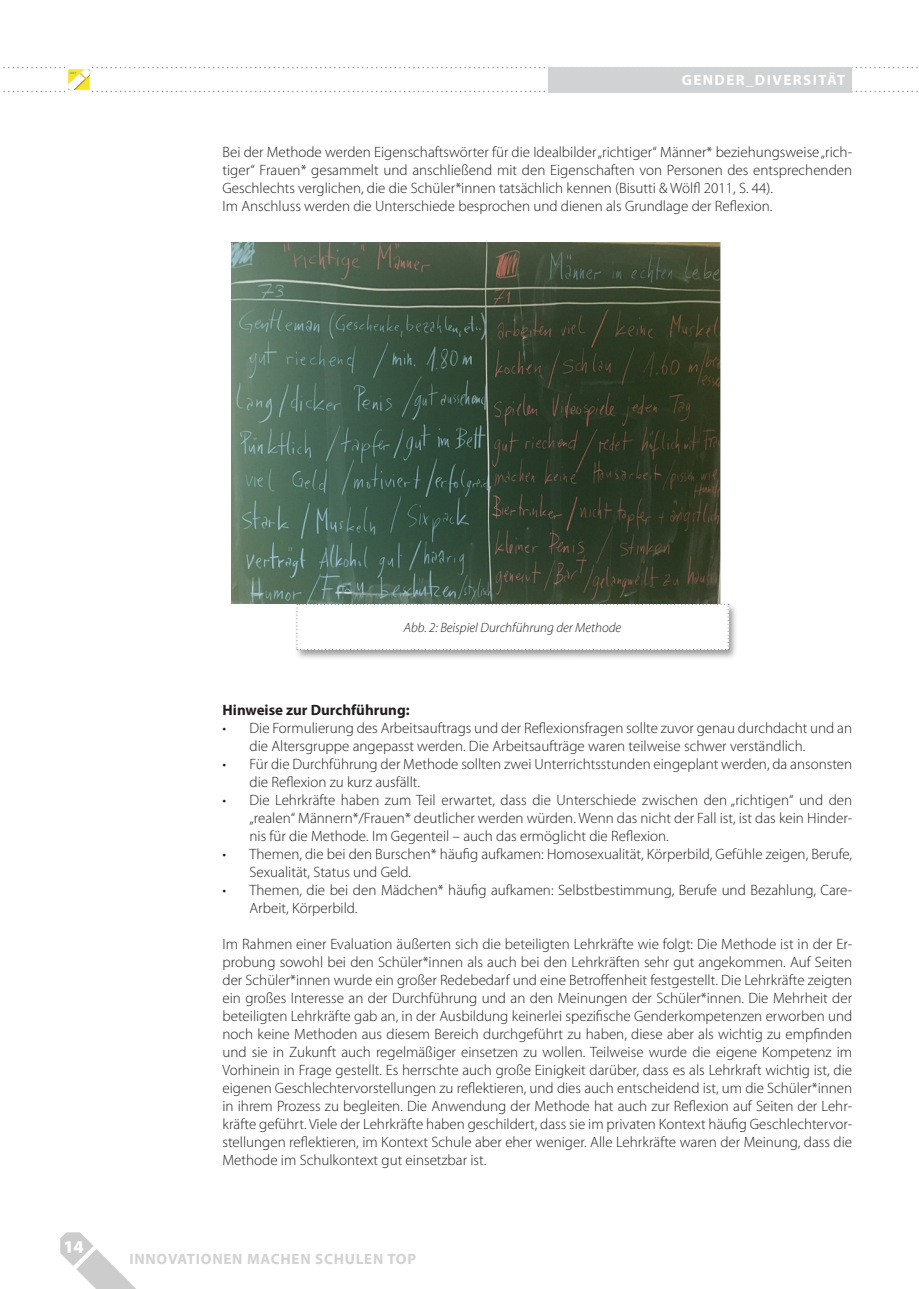
<style>
.page{position:relative;width:919px;height:1289px;background:#fff}
.page>*{position:absolute;margin:0;border:0;box-sizing:border-box;transform-origin:0 0}
.t1{font:900 18px "Myriad Pro";color:#fff}
.t2{font:300 15px/18px "Myriad Pro";color:#231f20}
.t3{font:700 15px "Myriad Pro";letter-spacing:.05em;color:#d1d2d4}
.t4{font:700 15px "Myriad Pro";color:#231f20}
.t5{font:700 15px "Myriad Pro";letter-spacing:.095em;color:#fff}
.Fliesstext_Paragraph{font:italic 300 13.5px "Myriad Pro";color:#231f20}
.t6{font:700 2.85px "Myriad";color:#939598;scale:1.05 1}
</style>
<div class="page">
<svg style="left:60px;top:1232px;width:75px;height:56px"></svg>
<svg style="left:0;top:67px;width:918px;height:25px"></svg>
<div style="left:67px;top:68px;width:24px;height:23px;border:1px solid #fff"></div>
<div style="left:548px;top:67px;width:304px;height:25px;background:#d1d2d4"></div>
<img style="left:231px;top:243px;width:489px;height:361px">
<div style="left:295px;top:602px;width:443px;height:57px;background:#231f20;opacity:.45"></div>
<svg style="left:296px;top:604px;width:433px;height:46px"></svg>
<p class="t6" style="left:70px;top:71px;width:8px">IMST</p>
<p class="t5" style="left:681px;top:70px;width:165px">GENDER_DIVERSITÄT</p>
<p class="t2" style="left:222px;top:143px;width:631px;text-align:justify">Bei der Methode werden Eigenschaftswörter für die Idealbilder „richtiger“ Männer* beziehungsweise „rich&shy;tiger“ Frauen* gesammelt und anschließend mit den Eigenschaften von Personen des entsprechenden Geschlechts verglichen, die die Schüler*innen tatsächlich kennen (Bisutti &amp; Wölfl 2011, S. 44).</p>
<p class="t2" style="left:222px;top:197px;width:551px">Im Anschluss werden die Unterschiede besprochen und dienen als Grundlage der Reflexion.</p>
<p class="Fliesstext_Paragraph" style="left:404px;top:620px;width:219px">Abb. 2: Beispiel Durchführung der Methode</p>
<p class="t1" style="left:63px;top:1236px;width:22px">14</p>
<p class="t4" style="left:222px;top:700px;width:189px">Hinweise zur Durchführung:</p>
<p class="t2" style="left:249px;top:719px;width:604px;text-indent:-27px">• Die Formulierung des Arbeitsauftrags und der Reflexionsfragen sollte zuvor genau durchdacht und an die Altersgruppe angepasst werden. Die Arbeitsaufträge waren teilweise schwer verständlich.</p>
<p class="t2" style="left:249px;top:755px;width:604px;text-indent:-27px">• Für die Durchführung der Methode sollten zwei Unterrichtsstunden eingeplant werden, da ansonsten die Reflexion zu kurz ausfällt.</p>
<p class="t2" style="left:249px;top:791px;width:604px;text-align:justify;text-indent:-27px">• Die Lehrkräfte haben zum Teil erwartet, dass die Unterschiede zwischen den „richtigen“ und den „realen“ Männern*/Frauen* deutlicher werden würden. Wenn das nicht der Fall ist, ist das kein Hinder&shy;nis für die Methode. Im Gegenteil – auch das ermöglicht die Reflexion.</p>
<p class="t2" style="left:249px;top:845px;width:604px;text-indent:-27px">• Themen, die bei den Burschen* häufig aufkamen: Homosexualität, Körperbild, Gefühle zeigen, Berufe,<br>Sexualität, Status und Geld.</p>
<p class="t2" style="left:249px;top:881px;width:604px;text-indent:-27px">• Themen, die bei den Mädchen* häufig aufkamen: Selbstbestimmung, Berufe und Bezahlung, Care-<br>Arbeit, Körperbild.</p>
<p class="t2" style="left:222px;top:935px;width:631px;text-align:justify">Im Rahmen einer Evaluation äußerten sich die beteiligten Lehrkräfte wie folgt: Die Methode ist in der Er&shy;probung sowohl bei den Schüler*innen als auch bei den Lehrkräften sehr gut angekommen. Auf Seiten der Schüler*innen wurde ein großer Redebedarf und eine Betroffenheit festgestellt. Die Lehrkräfte zeigten ein großes Interesse an der Durchführung und an den Meinungen der Schüler*innen. Die Mehrheit der beteiligten Lehrkräfte gab an, in der Ausbildung keinerlei spezifische Genderkompetenzen erworben und noch keine Methoden aus diesem Bereich durchgeführt zu haben, diese aber als wichtig zu empfinden und sie in Zukunft auch regelmäßiger einsetzen zu wollen. Teilweise wurde die eigene Kompetenz im Vorhinein in Frage gestellt. Es herrschte auch große Einigkeit darüber, dass es als Lehrkraft wichtig ist, die eigenen Geschlechtervorstellungen zu reflektieren, und dies auch entscheidend ist, um die Schüler*innen in ihrem Prozess zu begleiten. Die Anwendung der Methode hat auch zur Reflexion auf Seiten der Lehr&shy;kräfte geführt. Viele der Lehrkräfte haben geschildert, dass sie im privaten Kontext häufig Geschlechtervor&shy;stellungen reflektieren, im Kontext Schule aber eher weniger. Alle Lehrkräfte waren der Meinung, dass die Methode im Schulkontext gut einsetzbar ist.</p>
<p class="t3" style="left:129px;top:1249px;width:288px">INNOVATIONEN MACHEN SCHULEN TOP</p>
</div>
